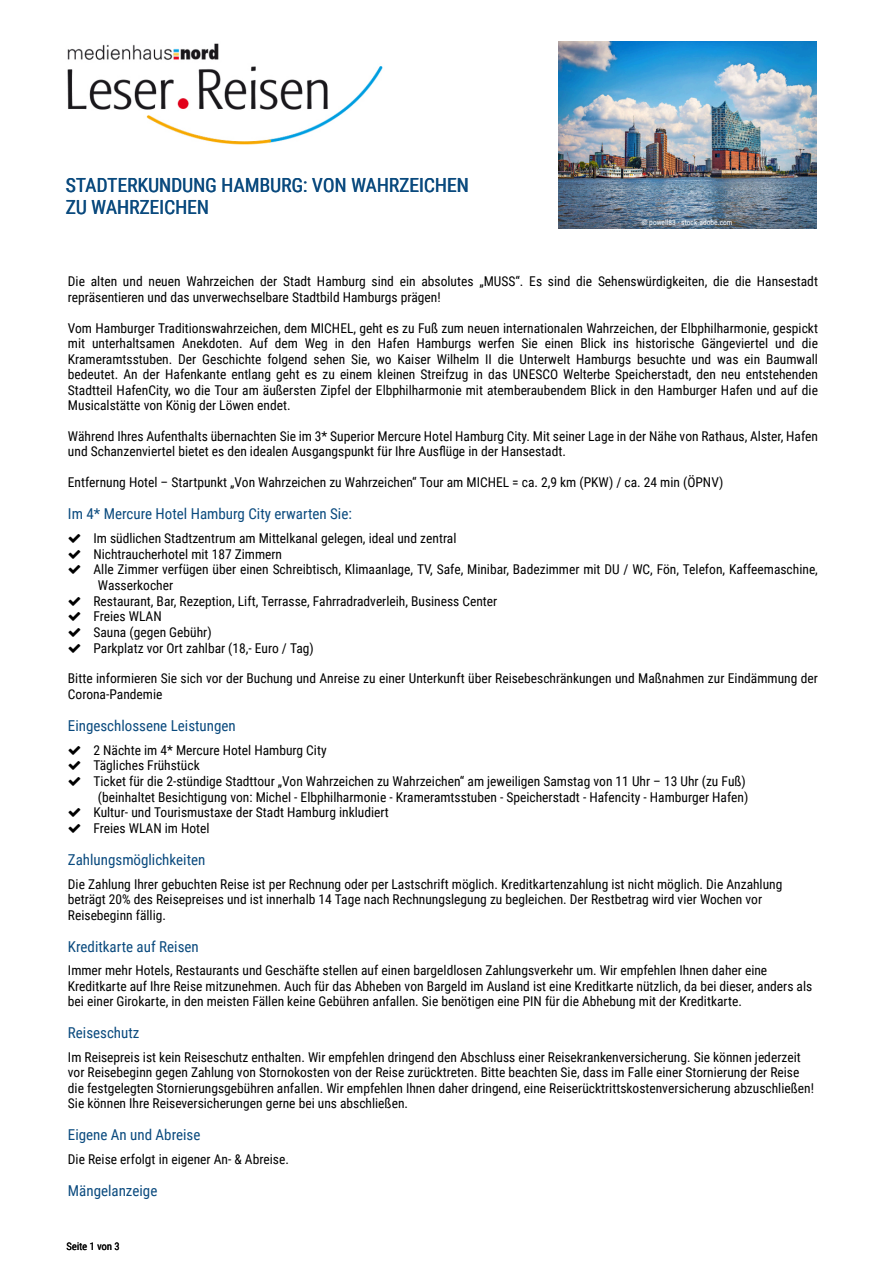
<style>
.page{position:relative;width:893px;height:1263px;background:#fff}
.page>*{position:absolute;margin:0;border:0;box-sizing:border-box;transform-origin:0 0}
.t1{font:19.5px/22.5px "Roboto Condensed";color:#0a4a7e}
.t2{font:15px "Roboto Condensed";color:#0a4a7e}
.t3{font:13.5px/15.6px "Roboto Condensed";color:#000}
.t4{font:10.5px "Roboto Condensed";color:#000}
.t5{font:7.5px "Roboto Condensed";color:#fff}
</style>
<div class="page">
<img style="left:67px;top:43px;width:316px;height:102px">
<img style="left:558px;top:41px;width:258px;height:188px">
<h1 class="t1" style="left:66px;top:175px;width:405px">STADTERKUNDUNG HAMBURG: VON WAHRZEICHEN<br>ZU WAHRZEICHEN</h1>
<p class="t5" style="left:642px;top:219px;width:92px">© powell83 - stock.adobe.com</p>
<p class="t3" style="left:68px;top:275px;width:751px">Die alten und neuen Wahrzeichen der Stadt Hamburg sind ein absolutes „MUSS“. Es sind die Sehenswürdigkeiten, die die Hansestadt repräsentieren und das unverwechselbare Stadtbild Hamburgs prägen!</p>
<p class="t3" style="left:68px;top:321px;width:751px;text-align:justify">Vom Hamburger Traditionswahrzeichen, dem MICHEL, geht es zu Fuß zum neuen internationalen Wahrzeichen, der Elbphilharmonie, gespickt mit unterhaltsamen Anekdoten. Auf dem Weg in den Hafen Hamburgs werfen Sie einen Blick ins historische Gängeviertel und die Krameramtsstuben. Der Geschichte folgend sehen Sie, wo Kaiser Wilhelm II die Unterwelt Hamburgs besuchte und was ein Baumwall bedeutet. An der Hafenkante entlang geht es zu einem kleinen Streifzug in das UNESCO Welterbe Speicherstadt, den neu entstehenden Stadtteil HafenCity, wo die Tour am äußersten Zipfel der Elbphilharmonie mit atemberaubendem Blick in den Hamburger Hafen und auf die Musicalstätte von König der Löwen endet.</p>
<p class="t3" style="left:68px;top:429px;width:751px">Während Ihres Aufenthalts übernachten Sie im 3* Superior Mercure Hotel Hamburg City. Mit seiner Lage in der Nähe von Rathaus, Alster, Hafen und Schanzenviertel bietet es den idealen Ausgangspunkt für Ihre Ausflüge in der Hansestadt.</p>
<p class="t3" style="left:68px;top:475px;width:657px">Entfernung Hotel – Startpunkt „Von Wahrzeichen zu Wahrzeichen“ Tour am MICHEL = ca. 2,9 km (PKW) / ca. 24 min (ÖPNV)</p>
<p class="t2" style="left:68px;top:507px;width:285px">Im 4* Mercure Hotel Hamburg City erwarten Sie:</p>
<p class="t3" style="left:93px;top:531px;width:364px">Im südlichen Stadtzentrum am Mittelkanal gelegen, ideal und zentral</p>
<p class="t3" style="left:93px;top:547px;width:190px">Nichtraucherhotel mit 187 Zimmern</p>
<p class="t3" style="left:93px;top:563px;width:726px">Alle Zimmer verfügen über einen Schreibtisch, Klimaanlage, TV, Safe, Minibar, Badezimmer mit DU / WC, Fön, Telefon, Kaffeemaschine,</p>
<p class="t3" style="left:98px;top:578px;width:77px">Wasserkocher</p>
<p class="t3" style="left:93px;top:594px;width:405px">Restaurant, Bar, Rezeption, Lift, Terrasse, Fahrradradverleih, Business Center</p>
<p class="t3" style="left:93px;top:610px;width:70px">Freies WLAN</p>
<p class="t3" style="left:93px;top:625px;width:120px">Sauna (gegen Gebühr)</p>
<p class="t3" style="left:93px;top:641px;width:222px">Parkplatz vor Ort zahlbar (18,- Euro / Tag)</p>
<p class="t3" style="left:68px;top:672px;width:751px">Bitte informieren Sie sich vor der Buchung und Anreise zu einer Unterkunft über Reisebeschränkungen und Maßnahmen zur Eindämmung der<br>Corona-Pandemie</p>
<p class="t2" style="left:68px;top:719px;width:169px">Eingeschlossene Leistungen</p>
<p class="t3" style="left:93px;top:743px;width:235px">2 Nächte im 4* Mercure Hotel Hamburg City</p>
<p class="t3" style="left:93px;top:759px;width:108px">Tägliches Frühstück</p>
<p class="t3" style="left:93px;top:774px;width:654px">Ticket für die 2-stündige Stadttour „Von Wahrzeichen zu Wahrzeichen“ am jeweiligen Samstag von 11 Uhr – 13 Uhr (zu Fuß)</p>
<p class="t3" style="left:98px;top:790px;width:652px">(beinhaltet Besichtigung von: Michel - Elbphilharmonie - Krameramtsstuben - Speicherstadt - Hafencity - Hamburger Hafen)</p>
<p class="t3" style="left:93px;top:806px;width:297px">Kultur- und Tourismustaxe der Stadt Hamburg inkludiert</p>
<p class="t3" style="left:93px;top:821px;width:118px">Freies WLAN im Hotel</p>
<p class="t2" style="left:68px;top:853px;width:139px">Zahlungsmöglichkeiten</p>
<p class="t3" style="left:68px;top:877px;width:716px">Die Zahlung Ihrer gebuchten Reise ist per Rechnung oder per Lastschrift möglich. Kreditkartenzahlung ist nicht möglich. Die Anzahlung beträgt 20% des Reisepreises und ist innerhalb 14 Tage nach Rechnungslegung zu begleichen. Der Restbetrag wird vier Wochen vor<br>Reisebeginn fällig.</p>
<p class="t2" style="left:68px;top:940px;width:132px">Kreditkarte auf Reisen</p>
<p class="t3" style="left:68px;top:963px;width:746px">Immer mehr Hotels, Restaurants und Geschäfte stellen auf einen bargeldlosen Zahlungsverkehr um. Wir empfehlen Ihnen daher eine<br>Kreditkarte auf Ihre Reise mitzunehmen. Auch für das Abheben von Bargeld im Ausland ist eine Kreditkarte nützlich, da bei dieser, anders als bei einer Girokarte, in den meisten Fällen keine Gebühren anfallen. Sie benötigen eine PIN für die Abhebung mit der Kreditkarte.</p>
<p class="t2" style="left:68px;top:1026px;width:73px">Reiseschutz</p>
<p class="t3" style="left:68px;top:1050px;width:747px">Im Reisepreis ist kein Reiseschutz enthalten. Wir empfehlen dringend den Abschluss einer Reisekrankenversicherung. Sie können jederzeit vor Reisebeginn gegen Zahlung von Stornokosten von der Reise zurücktreten. Bitte beachten Sie, dass im Falle einer Stornierung der Reise die festgelegten Stornierungsgebühren anfallen. Wir empfehlen Ihnen daher dringend, eine Reiserücktrittskostenversicherung abzuschließen!<br>Sie können Ihre Reiseversicherungen gerne bei uns abschließen.</p>
<p class="t2" style="left:68px;top:1128px;width:134px">Eigene An und Abreise</p>
<p class="t3" style="left:68px;top:1152px;width:222px">Die Reise erfolgt in eigener An- &amp; Abreise.</p>
<p class="t2" style="left:68px;top:1184px;width:91px">Mängelanzeige</p>
<p class="t4" style="left:66px;top:1242px;width:55px">Seite 1 von 3</p>
</div>
